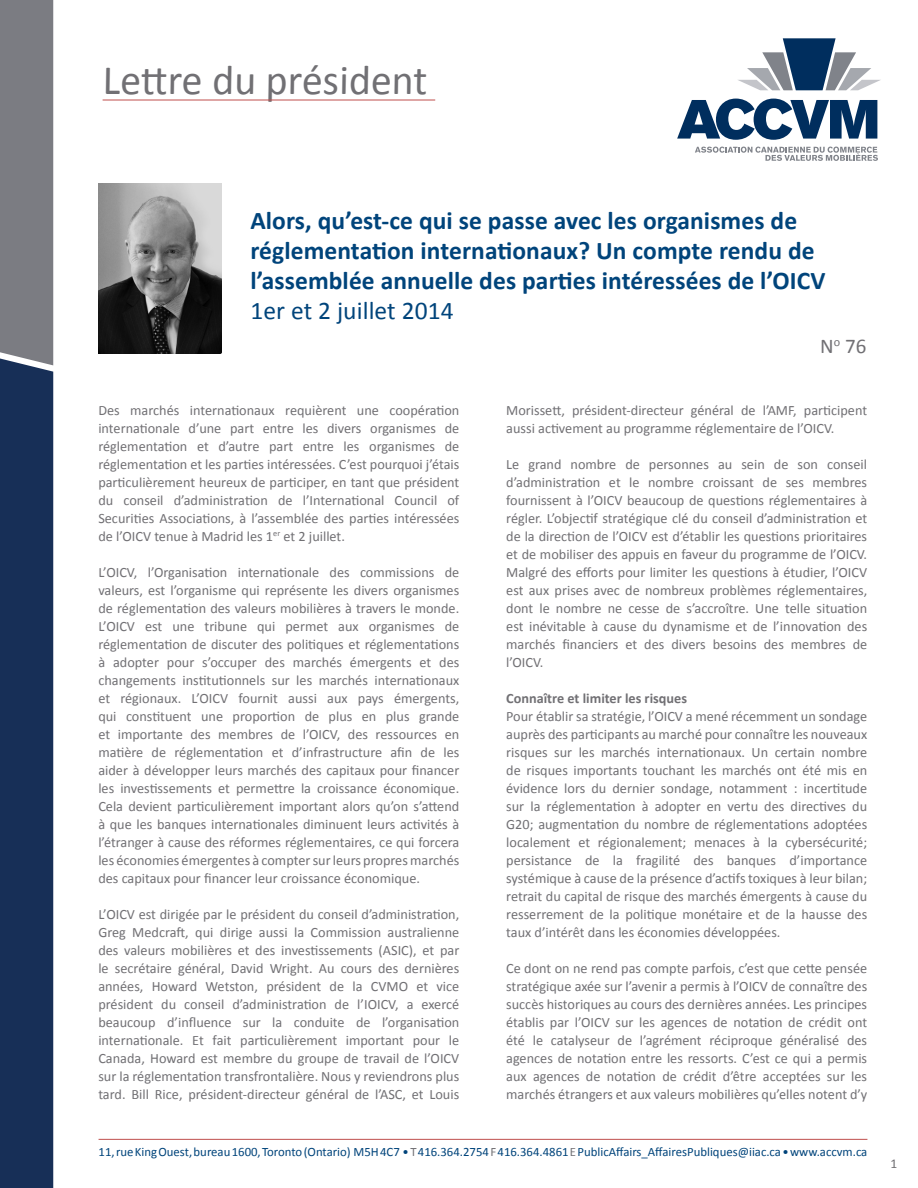
<style>
.page{position:relative;width:918px;height:1188px;background:#fff}
.page>*{position:absolute;margin:0;border:0;box-sizing:border-box;transform-origin:0 0}
.t1{font:42px "Calibri";color:#717074}
.t2{font:700 25.5px/30px "Calibri";letter-spacing:.005em;color:#00447b}
.t3{font:25.5px "Calibri";letter-spacing:.005em;color:#00447b}
.t4{font:21px "Calibri";color:#717074}
.t5{font:14.25px/18px "Calibri";color:#717074;text-align:justify}
.t6{font:700 14.25px "Calibri";color:#717074}
.t7{font:13.5px "Calibri";color:#717074}
.t8{font:12.75px "Calibri";color:#00447b}
.s1{color:#717074}
</style>
<div class="page">
<hr style="left:99px;top:1139px;width:768px;height:1px;background:#bf4f4d">
<div style="left:0;top:365px;width:53px;height:823px;background:#172f57"></div>
<div style="left:0;top:0;width:53px;height:365px;background:#7b7c82"></div>
<hr style="left:103px;top:100px;width:332px;height:1px;background:#bf4f4d">
<svg style="left:738px;top:38px;width:143px;height:52px"></svg>
<svg style="left:695px;top:147px;width:183px;height:14px"></svg>
<svg style="left:677px;top:99px;width:200px;height:41px"></svg>
<img style="left:98px;top:183px;width:124px;height:171px">
<p class="t1" style="left:103px;top:54px;width:327px">Lettre du président</p>
<p class="t2" style="left:250px;top:206px;width:577px">Alors, qu’est-ce qui se passe avec les organismes de réglementation internationaux? Un compte rendu de l’assemblée annuelle des parties intéressées de l’OICV</p>
<p class="t3" style="left:250px;top:295px;width:205px">1er et 2 juillet 2014</p>
<p class="t5" style="left:98px;top:401px;width:363px">Des marchés internationaux requièrent une coopération internationale d’une part entre les divers organismes de réglementation et d’autre part entre les organismes de réglementation et les parties intéressées. C’est pourquoi j’étais particulièrement heureux de participer, en tant que président du conseil d’administration de l’International Council of Securities Associations, à l’assemblée des parties intéressées de l’OICV tenue à Madrid les 1<sup>er</sup> et 2 juillet.</p>
<p class="t5" style="left:98px;top:563px;width:363px">L’OICV, l’Organisation internationale des commissions de valeurs, est l’organisme qui représente les divers organismes de réglementation des valeurs mobilières à travers le monde.<br>L’OICV est une tribune qui permet aux organismes de réglementation de discuter des politiques et réglementations à adopter pour s’occuper des marchés émergents et des changements institutionnels sur les marchés internationaux et régionaux. L’OICV fournit aussi aux pays émergents, qui constituent une proportion de plus en plus grande et importante des membres de l’OICV, des ressources en matière de réglementation et d’infrastructure afin de les aider à développer leurs marchés des capitaux pour financer les investissements et permettre la croissance économique.<br>Cela devient particulièrement important alors qu’on s’attend à que les banques internationales diminuent leurs activités à l’étranger à cause des réformes réglementaires, ce qui forcera les économies émergentes à compter sur leurs propres marchés des capitaux pour financer leur croissance économique.</p>
<p class="t5" style="left:98px;top:905px;width:362px">L’OICV est dirigée par le président du conseil d’administration, Greg Medcraft, qui dirige aussi la Commission australienne des valeurs mobilières et des investissements (ASIC), et par le secrétaire général, David Wright. Au cours des dernières années, Howard Wetston, président de la CVMO et vice président du conseil d’administration de l’IOICV, a exercé beaucoup d’influence sur la conduite de l’organisation internationale. Et fait particulièrement important pour le Canada, Howard est membre du groupe de travail de l’OICV sur la réglementation transfrontalière. Nous y reviendrons plus tard. Bill Rice, président-directeur général de l’ASC, et Louis</p>
<p class="t4" style="left:820px;top:333px;width:48px">N<sup>o</sup> 76</p>
<p class="t5" style="left:506px;top:401px;width:362px">Morissett, président-directeur général de l’AMF, participent aussi activement au programme réglementaire de l’OICV.</p>
<p class="t5" style="left:506px;top:455px;width:363px">Le grand nombre de personnes au sein de son conseil d’administration et le nombre croissant de ses membres fournissent à l’OICV beaucoup de questions réglementaires à régler. L’objectif stratégique clé du conseil d’administration et de la direction de l’OICV est d’établir les questions prioritaires et de mobiliser des appuis en faveur du programme de l’OICV.<br>Malgré des efforts pour limiter les questions à étudier, l’OICV est aux prises avec de nombreux problèmes réglementaires, dont le nombre ne cesse de s’accroître. Une telle situation est inévitable à cause du dynamisme et de l’innovation des marchés financiers et des divers besoins des membres de l’OICV.</p>
<p class="t6" style="left:506px;top:689px;width:182px">Connaître et limiter les risques</p>
<p class="t5" style="left:506px;top:707px;width:363px">Pour établir sa stratégie, l’OICV a mené récemment un sondage auprès des participants au marché pour connaître les nouveaux risques sur les marchés internationaux. Un certain nombre de risques importants touchant les marchés ont été mis en évidence lors du dernier sondage, notamment : incertitude sur la réglementation à adopter en vertu des directives du G20; augmentation du nombre de réglementations adoptées localement et régionalement; menaces à la cybersécurité; persistance de la fragilité des banques d’importance systémique à cause de la présence d’actifs toxiques à leur bilan; retrait du capital de risque des marchés émergents à cause du resserrement de la politique monétaire et de la hausse des taux d’intérêt dans les économies développées.</p>
<p class="t5" style="left:506px;top:959px;width:362px">Ce dont on ne rend pas compte parfois, c’est que cette pensée stratégique axée sur l’avenir a permis à l’OICV de connaître des succès historiques au cours des dernières années. Les principes établis par l’OICV sur les agences de notation de crédit ont été le catalyseur de l’agrément réciproque généralisé des agences de notation entre les ressorts. C’est ce qui a permis aux agences de notation de crédit d’être acceptées sur les marchés étrangers et aux valeurs mobilières qu’elles notent d’y</p>
<p class="t8" style="left:99px;top:1144px;width:770px">11, rue King Ouest, bureau 1600, Toronto (Ontario) M5H 4C7 • <span class="s1">T</span> 416.364.2754 <span class="s1">F</span> 416.364.4861 <span class="s1">E</span> PublicAffairs_AffairesPubliques@iiac.ca • www.accvm.ca</p>
<p class="t7" style="left:891px;top:1155px;width:8px">1</p>
</div>
